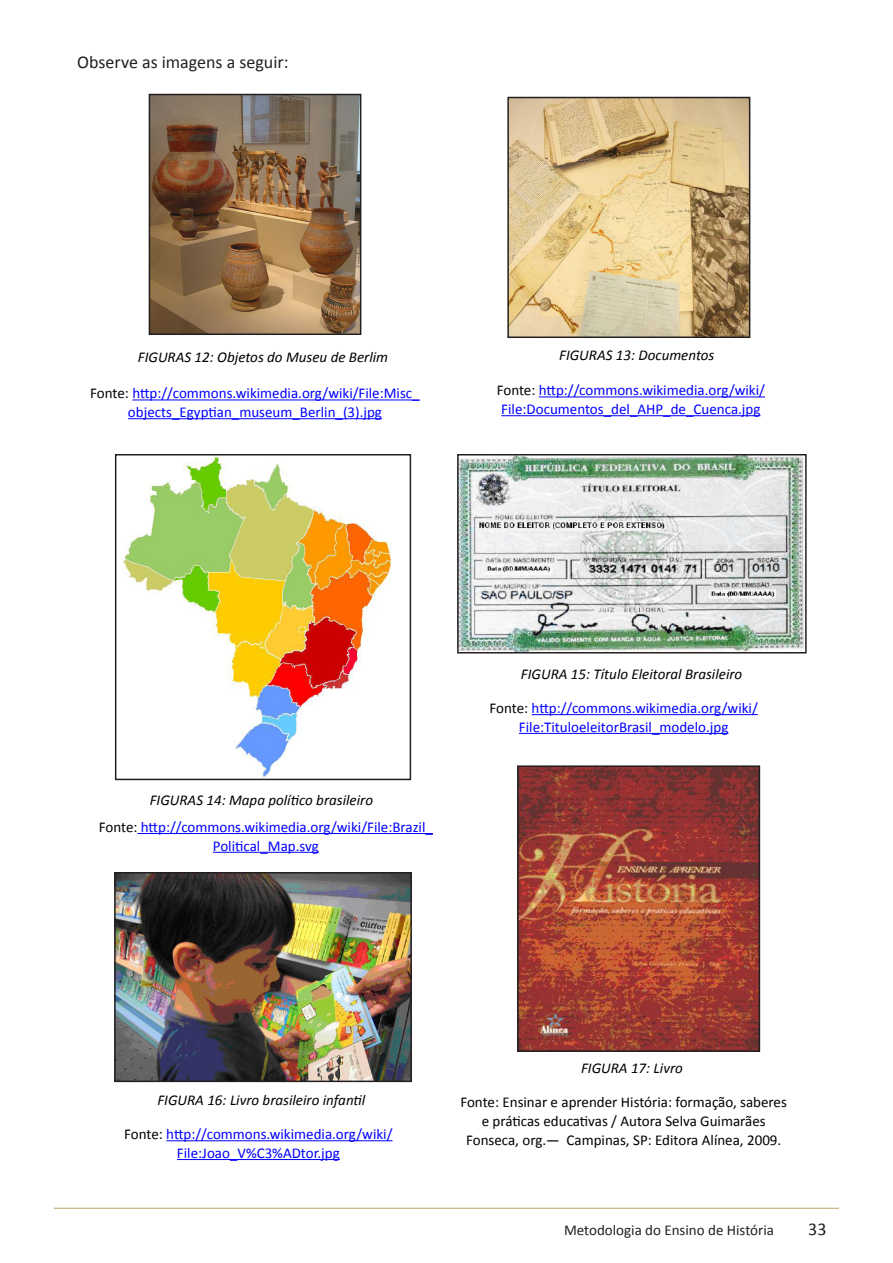
<style>
.page{position:relative;width:893px;height:1263px;background:#fff}
.page>*{position:absolute;margin:0;border:0;box-sizing:border-box;transform-origin:0 0}
.Texto{font:18px "Calibri";color:#231f20}
.Texto-2{font:15px/18.8px "Calibri";color:#00f;text-align:center}
.Texto_figura{font:italic 15px "Calibri";color:#000}
.Texto-3{font:15px/18.8px "Calibri";color:#000;text-align:center}
.t1{font:15px "Calibri";color:#231f20}
.s1{color:#000}
</style>
<div class="page">
<hr style="left:54px;top:1208px;width:785px;height:1px;background:#c0a062">
<hr style="left:132px;top:399px;width:288px;height:1px;background:#00f">
<hr style="left:128px;top:418px;width:254px;height:1px;background:#00f">
<img style="left:510px;top:100px;width:237px;height:235px">
<div style="left:507px;top:97px;width:243px;height:241px;border:2px solid #231f20"></div>
<hr style="left:539px;top:396px;width:226px;height:1px;background:#00f">
<hr style="left:501px;top:415px;width:259px;height:1px;background:#00f">
<img style="left:122px;top:457px;width:269px;height:320px">
<div style="left:115px;top:454px;width:296px;height:326px;border:2px solid #231f20"></div>
<hr style="left:138px;top:833px;width:295px;height:1px;background:#00f">
<hr style="left:213px;top:852px;width:106px;height:1px;background:#00f">
<img style="left:460px;top:457px;width:344px;height:193px">
<div style="left:457px;top:454px;width:350px;height:199px;border:2px solid #231f20"></div>
<hr style="left:532px;top:714px;width:226px;height:1px;background:#00f">
<hr style="left:519px;top:733px;width:209px;height:1px;background:#00f">
<img style="left:117px;top:875px;width:292px;height:204px">
<div style="left:114px;top:872px;width:298px;height:210px;border:2px solid #231f20"></div>
<hr style="left:166px;top:1140px;width:227px;height:1px;background:#00f">
<hr style="left:177px;top:1159px;width:163px;height:1px;background:#00f">
<img style="left:520px;top:768px;width:237px;height:281px">
<div style="left:517px;top:765px;width:243px;height:287px;border:2px solid #231f20"></div>
<img style="left:152px;top:97px;width:206px;height:235px">
<div style="left:149px;top:94px;width:212px;height:241px;border:2px solid #231f20"></div>
<p class="Texto" style="left:77px;top:50px;width:213px">Observe as imagens a seguir:</p>
<p class="Texto_figura" style="left:138px;top:348px;width:252px">FIGURAS 12: Objetos do Museu de Berlim</p>
<p class="Texto-2" style="left:90px;top:383px;width:331px"><span class="s1">Fonte:</span> http://commons.wikimedia.org/wiki/File:Misc_ objects_Egyptian_museum_Berlin_(3).jpg</p>
<p class="Texto_figura" style="left:559px;top:346px;width:157px">FIGURAS 13: Documentos</p>
<p class="Texto-2" style="left:497px;top:380px;width:270px"><span class="s1">Fonte:</span> http://commons.wikimedia.org/wiki/<br>File:Documentos_del_AHP_de_Cuenca.jpg</p>
<p class="Texto_figura" style="left:150px;top:791px;width:225px">FIGURAS 14: Mapa político brasileiro</p>
<p class="Texto-2" style="left:99px;top:817px;width:336px"><span class="s1">Fonte:</span> http://commons.wikimedia.org/wiki/File:Brazil_<br>Political_Map.svg</p>
<p class="Texto_figura" style="left:521px;top:664px;width:223px">FIGURA 15: Título Eleitoral Brasileiro</p>
<p class="Texto-2" style="left:489px;top:698px;width:270px"><span class="s1">Fonte:</span> http://commons.wikimedia.org/wiki/<br>File:TituloeleitorBrasil_modelo.jpg</p>
<p class="Texto_figura" style="left:581px;top:1059px;width:103px">FIGURA 17: Livro</p>
<p class="Texto_figura" style="left:157px;top:1090px;width:209px">FIGURA 16: Livro brasileiro infantil</p>
<p class="Texto-3" style="left:460px;top:1092px;width:328px">Fonte: Ensinar e aprender História: formação, saberes e práticas educativas / Autora Selva Guimarães<br>Fonseca, org.— Campinas, SP: Editora Alínea, 2009.</p>
<p class="Texto-2" style="left:124px;top:1124px;width:270px"><span class="s1">Fonte:</span> http://commons.wikimedia.org/wiki/<br>File:Joao_V%C3%ADtor.jpg</p>
<p class="t1" style="left:564px;top:1220px;width:211px">Metodologia do Ensino de História</p>
<p class="Texto" style="left:808px;top:1218px;width:20px">33</p>
</div>
